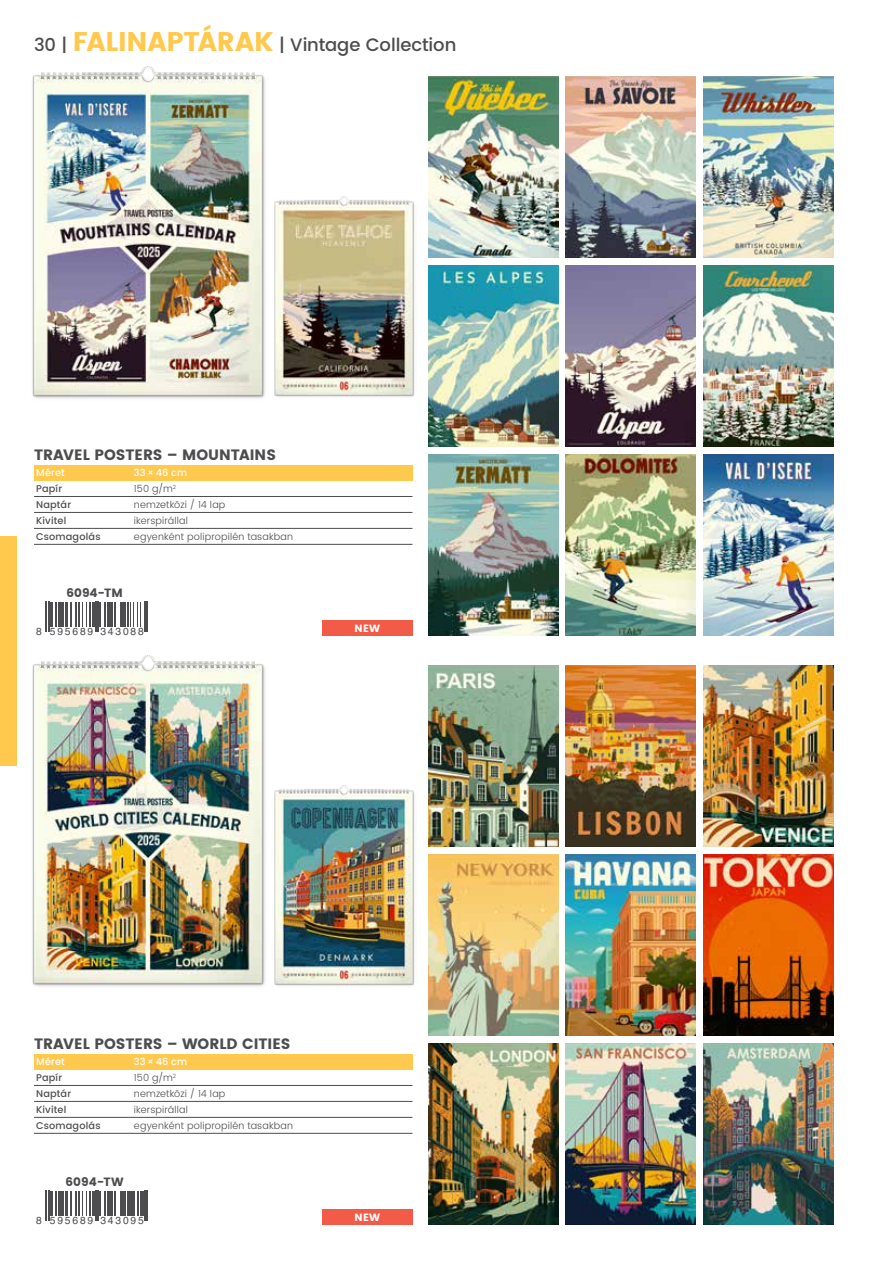
<style>
.page{position:relative;width:893px;height:1263px;background:#fff}
.page>*{position:absolute;margin:0;border:0;box-sizing:border-box;transform-origin:0 0}
.t1{font:500 18px "Poppins";letter-spacing:-.005em;color:#4d4d4f}
.t2{font:700 15px "Poppins";color:#4d4d4f}
.t3{font:700 12px "Poppins";letter-spacing:.005em;color:#4d4d4f}
.t4{font:700 10.5px "Poppins";letter-spacing:.03em;color:#fff}
.t5{font:10.35px "Helvetica";letter-spacing:.17em;color:#4d4d4f}
.t6{font:300 9.75px "Poppins";letter-spacing:.02em;color:#4d4d4f}
.t7{font:500 9.75px "Poppins";letter-spacing:.015em;color:#4d4d4f}
.t8{font:500 9.75px "Poppins";letter-spacing:.015em;color:#fff}
.s1{font-weight:700;font-size:27px;color:#ffc94e}
</style>
<div class="page">
<div style="left:0;top:536px;width:17px;height:229px;background:#ffc94e"></div>
<hr style="left:46px;top:602px;width:1px;height:30px;background:#4d4d4f">
<hr style="left:48px;top:602px;width:1px;height:30px;background:#4d4d4f">
<hr style="left:50px;top:602px;width:2px;height:25px;background:#4d4d4f">
<svg style="left:56px;top:602px;width:4px;height:25px"></svg>
<hr style="left:61px;top:602px;width:3px;height:25px;background:#4d4d4f">
<hr style="left:65px;top:602px;width:2px;height:25px;background:#4d4d4f">
<svg style="left:71px;top:602px;width:20px;height:25px"></svg>
<hr style="left:92px;top:602px;width:2px;height:25px;background:#4d4d4f">
<hr style="left:95px;top:602px;width:1px;height:30px;background:#4d4d4f">
<hr style="left:97px;top:602px;width:1px;height:30px;background:#4d4d4f">
<svg style="left:100px;top:602px;width:8px;height:25px"></svg>
<hr style="left:109px;top:602px;width:3px;height:25px;background:#4d4d4f">
<svg style="left:115px;top:602px;width:6px;height:25px"></svg>
<hr style="left:122px;top:602px;width:3px;height:25px;background:#4d4d4f">
<hr style="left:127px;top:602px;width:2px;height:25px;background:#4d4d4f">
<svg style="left:130px;top:602px;width:11px;height:25px"></svg>
<hr style="left:145px;top:602px;width:1px;height:30px;background:#4d4d4f">
<hr style="left:147px;top:602px;width:1px;height:30px;background:#4d4d4f">
<hr style="left:46px;top:1191px;width:1px;height:30px;background:#4d4d4f">
<hr style="left:48px;top:1191px;width:1px;height:30px;background:#4d4d4f">
<hr style="left:50px;top:1191px;width:2px;height:24px;background:#4d4d4f">
<svg style="left:56px;top:1191px;width:4px;height:24px"></svg>
<hr style="left:61px;top:1191px;width:3px;height:24px;background:#4d4d4f">
<hr style="left:65px;top:1191px;width:2px;height:24px;background:#4d4d4f">
<svg style="left:71px;top:1191px;width:20px;height:24px"></svg>
<hr style="left:92px;top:1191px;width:2px;height:24px;background:#4d4d4f">
<hr style="left:95px;top:1191px;width:1px;height:30px;background:#4d4d4f">
<hr style="left:97px;top:1191px;width:1px;height:30px;background:#4d4d4f">
<svg style="left:100px;top:1191px;width:8px;height:24px"></svg>
<hr style="left:109px;top:1191px;width:3px;height:24px;background:#4d4d4f">
<svg style="left:115px;top:1191px;width:6px;height:24px"></svg>
<hr style="left:122px;top:1191px;width:3px;height:24px;background:#4d4d4f">
<hr style="left:127px;top:1191px;width:2px;height:24px;background:#4d4d4f">
<hr style="left:130px;top:1191px;width:3px;height:24px;background:#4d4d4f">
<svg style="left:134px;top:1191px;width:4px;height:24px"></svg>
<hr style="left:140px;top:1191px;width:4px;height:24px;background:#4d4d4f">
<hr style="left:145px;top:1191px;width:1px;height:30px;background:#4d4d4f">
<hr style="left:147px;top:1191px;width:1px;height:30px;background:#4d4d4f">
<div style="left:34px;top:465px;width:378px;height:15px;background:#ffc94e"></div>
<hr style="left:34px;top:496px;width:378px;height:1px;background:#4d4d4f">
<hr style="left:34px;top:512px;width:378px;height:1px;background:#4d4d4f">
<hr style="left:34px;top:528px;width:378px;height:1px;background:#4d4d4f">
<hr style="left:34px;top:544px;width:378px;height:1px;background:#4d4d4f">
<div style="left:34px;top:1054px;width:378px;height:15px;background:#ffc94e"></div>
<hr style="left:34px;top:1085px;width:378px;height:1px;background:#4d4d4f">
<hr style="left:34px;top:1101px;width:378px;height:1px;background:#4d4d4f">
<hr style="left:34px;top:1117px;width:378px;height:1px;background:#4d4d4f">
<hr style="left:34px;top:1133px;width:378px;height:1px;background:#4d4d4f">
<div style="left:322px;top:620px;width:90px;height:16px;background:#f15b47"></div>
<div style="left:322px;top:1209px;width:90px;height:16px;background:#f15b47"></div>
<img style="left:274px;top:197px;width:141px;height:200px">
<img style="left:274px;top:786px;width:141px;height:200px">
<img style="left:32px;top:67px;width:233px;height:332px">
<img style="left:32px;top:656px;width:233px;height:331px">
<img style="left:428px;top:77px;width:130px;height:181px">
<img style="left:428px;top:665px;width:130px;height:182px">
<img style="left:428px;top:265px;width:130px;height:182px">
<img style="left:428px;top:854px;width:130px;height:182px">
<img style="left:428px;top:454px;width:130px;height:182px">
<img style="left:428px;top:1043px;width:130px;height:182px">
<img style="left:566px;top:77px;width:130px;height:181px">
<img style="left:566px;top:665px;width:130px;height:182px">
<img style="left:566px;top:265px;width:130px;height:182px">
<img style="left:566px;top:854px;width:130px;height:182px">
<img style="left:566px;top:454px;width:130px;height:182px">
<img style="left:566px;top:1043px;width:130px;height:182px">
<img style="left:703px;top:77px;width:130px;height:181px">
<img style="left:703px;top:665px;width:130px;height:182px">
<img style="left:703px;top:265px;width:130px;height:182px">
<img style="left:703px;top:854px;width:130px;height:182px">
<img style="left:703px;top:454px;width:130px;height:182px">
<img style="left:703px;top:1043px;width:130px;height:182px">
<h1 class="t1" style="left:34px;top:31px;width:424px">30 | <span class="s1">FALINAPTÁRAK</span> | Vintage Collection</h1>
<h2 class="t2" style="left:34px;top:446px;width:244px">TRAVEL POSTERS – MOUNTAINS</h2>
<p class="t8" style="left:36px;top:465px;width:30px">Méret</p>
<p class="t8" style="left:134px;top:465px;width:55px">33×46 cm</p>
<p class="t7" style="left:36px;top:481px;width:27px">Papír</p>
<p class="t6" style="left:134px;top:482px;width:44px">150 g/m<sup>2</sup></p>
<p class="t7" style="left:36px;top:497px;width:36px">Naptár</p>
<p class="t6" style="left:134px;top:498px;width:93px">nemzetközi / 14 lap</p>
<p class="t7" style="left:36px;top:513px;width:32px">Kivitel</p>
<p class="t6" style="left:134px;top:513px;width:56px">ikerspirállal</p>
<p class="t7" style="left:36px;top:529px;width:66px">Csomagolás</p>
<p class="t6" style="left:134px;top:529px;width:161px">egyenként polipropilén tasakban</p>
<p class="t3" style="left:66px;top:586px;width:58px">6094-TM</p>
<p class="t5" style="left:36px;top:624px;width:109px">8 595689 343088</p>
<p class="t4" style="left:355px;top:622px;width:27px">NEW</p>
<h2 class="t2" style="left:34px;top:1035px;width:258px">TRAVEL POSTERS – WORLD CITIES</h2>
<p class="t8" style="left:36px;top:1054px;width:30px">Méret</p>
<p class="t8" style="left:134px;top:1054px;width:55px">33×46 cm</p>
<p class="t7" style="left:36px;top:1070px;width:27px">Papír</p>
<p class="t6" style="left:134px;top:1070px;width:44px">150 g/m<sup>2</sup></p>
<p class="t7" style="left:36px;top:1086px;width:36px">Naptár</p>
<p class="t6" style="left:134px;top:1086px;width:93px">nemzetközi / 14 lap</p>
<p class="t7" style="left:36px;top:1102px;width:32px">Kivitel</p>
<p class="t6" style="left:134px;top:1102px;width:56px">ikerspirállal</p>
<p class="t7" style="left:36px;top:1118px;width:66px">Csomagolás</p>
<p class="t6" style="left:134px;top:1118px;width:161px">egyenként polipropilén tasakban</p>
<p class="t3" style="left:66px;top:1175px;width:60px">6094-TW</p>
<p class="t5" style="left:36px;top:1213px;width:109px">8 595689 343095</p>
<p class="t4" style="left:355px;top:1211px;width:27px">NEW</p>
</div>
